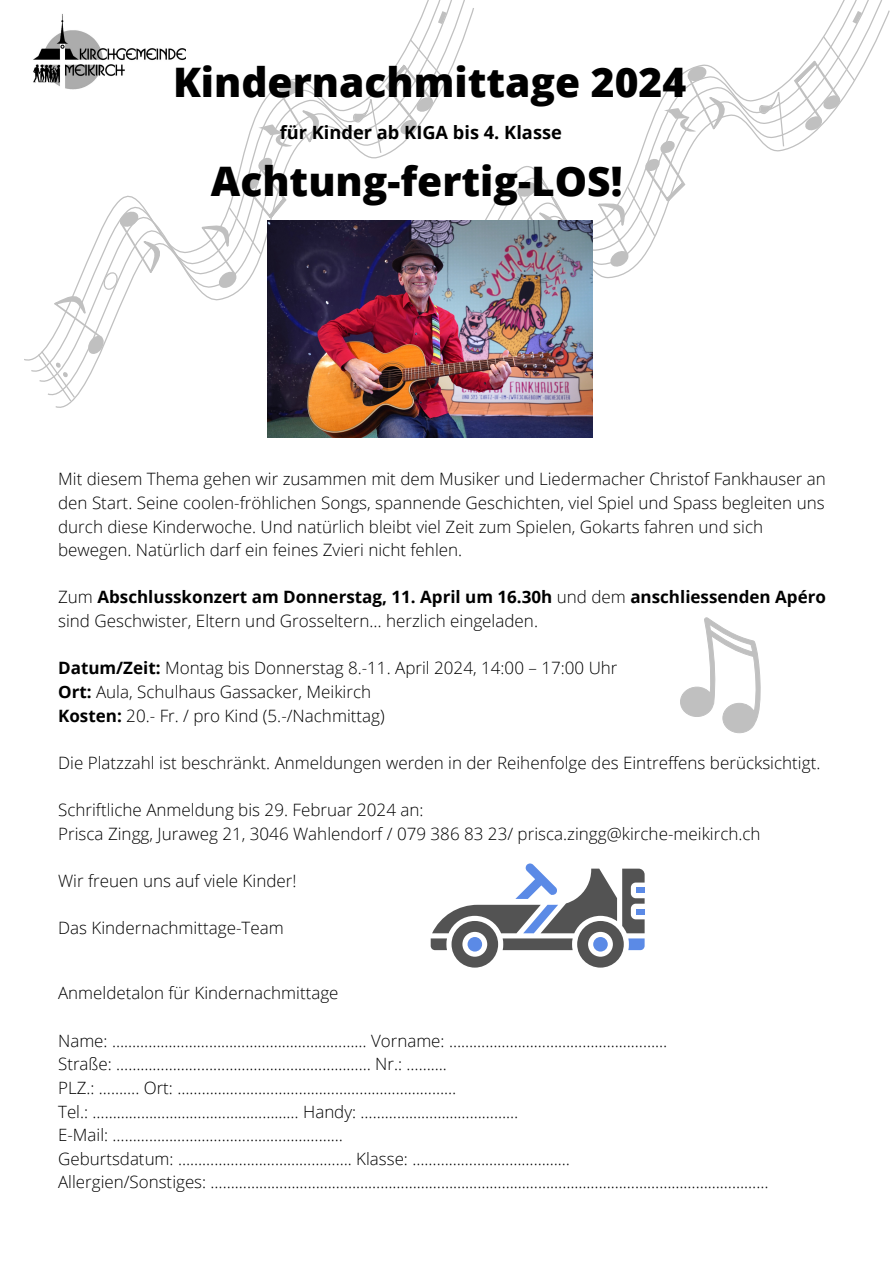
<style>
.page{position:relative;width:894px;height:1264px;background:#fff}
.page>*{position:absolute;margin:0;border:0;box-sizing:border-box;transform-origin:0 0}
.t1{font:800 40.65px "Open Sans";color:#000}
.t2{font:700 18.3px "Open Sans";color:#000}
.t3{font:300 16.95px/23.7px "Open Sans";color:#000}
.s1{font-weight:700}
</style>
<div class="page">
<svg style="left:36px;top:208px;width:136px;height:195px"></svg>
<svg style="left:191px;top:3px;width:375px;height:298px"></svg>
<svg style="left:589px;top:3px;width:301px;height:267px"></svg>
<img style="left:267px;top:221px;width:325px;height:216px">
<svg style="left:680px;top:617px;width:80px;height:116px"></svg>
<svg style="left:430px;top:863px;width:214px;height:104px"></svg>
<div style="left:635px;top:908px;width:9px;height:6px;background:#5b8ae6"></div>
<div style="left:635px;top:887px;width:9px;height:6px;background:#5b8ae6"></div>
<img style="left:33px;top:14px;width:152px;height:76px">
<p class="t1" style="left:173px;top:53px;width:514px">Kindernachmittage 2024</p>
<p class="t2" style="left:279px;top:120px;width:284px">für Kinder ab KIGA bis 4. Klasse</p>
<p class="t1" style="left:211px;top:152px;width:413px">Achtung-fertig-LOS!</p>
<p class="t3" style="left:58px;top:467px;width:769px">Mit diesem Thema gehen wir zusammen mit dem Musiker und Liedermacher Christof Fankhauser an den Start. Seine coolen-fröhlichen Songs, spannende Geschichten, viel Spiel und Spass begleiten uns durch diese Kinderwoche. Und natürlich bleibt viel Zeit zum Spielen, Gokarts fahren und sich bewegen. Natürlich darf ein feines Zvieri nicht fehlen.</p>
<p class="t3" style="left:58px;top:585px;width:769px">Zum <span class="s1">Abschlusskonzert am Donnerstag, 11. April um 16.30h</span> und dem <span class="s1">anschliessenden Apéro </span>sind Geschwister, Eltern und Grosseltern… herzlich eingeladen.</p>
<p class="t3" style="left:58px;top:656px;width:560px"><span class="s1">Datum/Zeit:</span> Montag bis Donnerstag 8.-11. April 2024, 14:00 – 17:00 Uhr</p>
<p class="t3" style="left:58px;top:679px;width:314px"><span class="s1">Ort:</span> Aula, Schulhaus Gassacker, Meikirch</p>
<p class="t3" style="left:58px;top:703px;width:328px"><span class="s1">Kosten:</span> 20.- Fr. / pro Kind (5.-/Nachmittag)</p>
<p class="t3" style="left:58px;top:750px;width:763px">Die Platzzahl ist beschränkt. Anmeldungen werden in der Reihenfolge des Eintreffens berücksichtigt.</p>
<p class="t3" style="left:58px;top:797px;width:367px">Schriftliche Anmeldung bis 29. Februar 2024 an:</p>
<p class="t3" style="left:58px;top:821px;width:703px">Prisca Zingg, Juraweg 21, 3046 Wahlendorf / 079 386 83 23/ prisca.zingg@kirche-meikirch.ch</p>
<p class="t3" style="left:58px;top:868px;width:240px">Wir freuen uns auf viele Kinder!</p>
<p class="t3" style="left:58px;top:916px;width:227px">Das Kindernachmittage-Team</p>
<p class="t3" style="left:58px;top:980px;width:282px">Anmeldetalon für Kindernachmittage</p>
<p class="t3" style="left:58px;top:1028px;width:610px">Name: ……………………………………………………… Vorname: ………………………………………………</p>
<p class="t3" style="left:58px;top:1051px;width:390px">Straße: ……………………………………………………… Nr.: ……….</p>
<p class="t3" style="left:58px;top:1075px;width:399px">PLZ.: ………. Ort: ……………………………………………………………</p>
<p class="t3" style="left:58px;top:1099px;width:461px">Tel.: …………………………………………… Handy: …………………………………</p>
<p class="t3" style="left:58px;top:1122px;width:286px">E-Mail: …………………………………………………</p>
<p class="t3" style="left:58px;top:1146px;width:513px">Geburtsdatum: ……………………………………. Klasse: …………………………………</p>
<p class="t3" style="left:58px;top:1169px;width:711px">Allergien/Sonstiges: …………………………………………………………………………………………………………………………</p>
</div>
